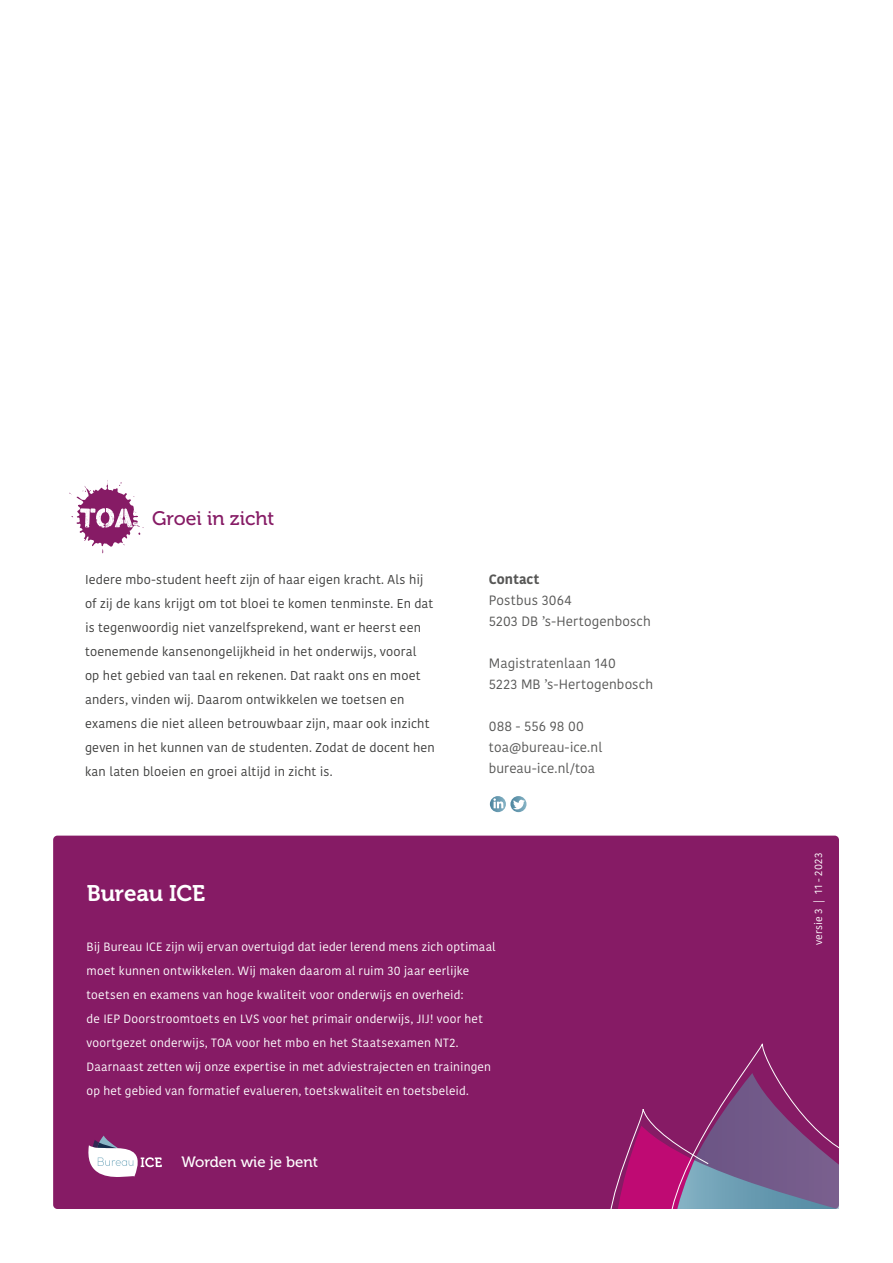
<style>
.page{position:relative;width:893px;height:1263px;background:#fff}
.page>*{position:absolute;margin:0;border:0;box-sizing:border-box;transform-origin:0 0}
.t1{font:22.5px "Museo 700";letter-spacing:-.01em;color:#fff}
.t2{font:19.5px "Museo 500";color:#861b65}
.t3{font:15px "Museo 500";color:#fff}
.t4{font:13.5px/21px "Kohinoor";letter-spacing:.01em;color:#575756}
.t5{font:700 13.5px "Kohinoor";letter-spacing:.01em;color:#575756}
.t6{font:12.75px/24px "Kohinoor";letter-spacing:.01em;color:#3c3c3b}
.t7{font:12px/24px "Kohinoor";letter-spacing:.015em;color:#fff}
.t8{font:10.5px "Kohinoor";letter-spacing:.015em;color:#fff}
</style>
<div class="page">
<div style="left:53px;top:836px;width:786px;height:373px;background:#861b65;border-radius:4px"></div>
<svg style="left:610px;top:1043px;width:229px;height:166px"></svg>
<svg style="left:88px;top:1135px;width:74px;height:42px"></svg>
<svg style="left:510px;top:796px;width:16px;height:16px"></svg>
<svg style="left:490px;top:796px;width:16px;height:16px"></svg>
<svg style="left:493px;top:798px;width:10px;height:10px"></svg>
<svg style="left:513px;top:800px;width:12px;height:9px"></svg>
<svg style="left:69px;top:480px;width:75px;height:73px"></svg>
<h2 class="t2" style="left:152px;top:507px;width:124px">Groei in zicht</h2>
<p class="t6" style="left:85px;top:568px;width:351px">Iedere mbo-student heeft zijn of haar eigen kracht. Als hij of zij de kans krijgt om tot bloei te komen tenminste. En dat is tegenwoordig niet vanzelfsprekend, want er heerst een toenemende kansenongelijkheid in het onderwijs, vooral<br>op het gebied van taal en rekenen. Dat raakt ons en moet anders, vinden wij. Daarom ontwikkelen we toetsen en examens die niet alleen betrouwbaar zijn, maar ook inzicht geven in het kunnen van de studenten. Zodat de docent hen kan laten bloeien en groei altijd in zicht is.</p>
<h1 class="t1" style="left:87px;top:880px;width:120px">Bureau ICE</h1>
<p class="t5" style="left:489px;top:571px;width:52px">Contact</p>
<p class="t4" style="left:489px;top:590px;width:163px">Postbus 3064<br>5203 DB ’s-Hertogenbosch</p>
<p class="t4" style="left:489px;top:653px;width:166px">Magistratenlaan 140<br>5223 MB ’s-Hertogenbosch</p>
<p class="t4" style="left:489px;top:716px;width:115px">088 - 556 98 00 toa@bureau-ice.nl bureau-ice.nl/toa</p>
<p class="t7" style="left:87px;top:935px;width:411px">Bij Bureau ICE zijn wij ervan overtuigd dat ieder lerend mens zich optimaal moet kunnen ontwikkelen. Wij maken daarom al ruim 30 jaar eerlijke toetsen en examens van hoge kwaliteit voor onderwijs en overheid:<br>de IEP Doorstroomtoets en LVS voor het primair onderwijs, JIJ! voor het voortgezet onderwijs, TOA voor het mbo en het Staatsexamen NT2.<br>Daarnaast zetten wij onze expertise in met adviestrajecten en trainingen op het gebied van formatief evalueren, toetskwaliteit en toetsbeleid.</p>
<p class="t3" style="left:181px;top:1154px;width:138px">Worden wie je bent</p>
<p class="t8" style="left:812px;top:945px;width:94px;rotate:-90deg">versie 3 | 11 - 2023</p>
</div>
